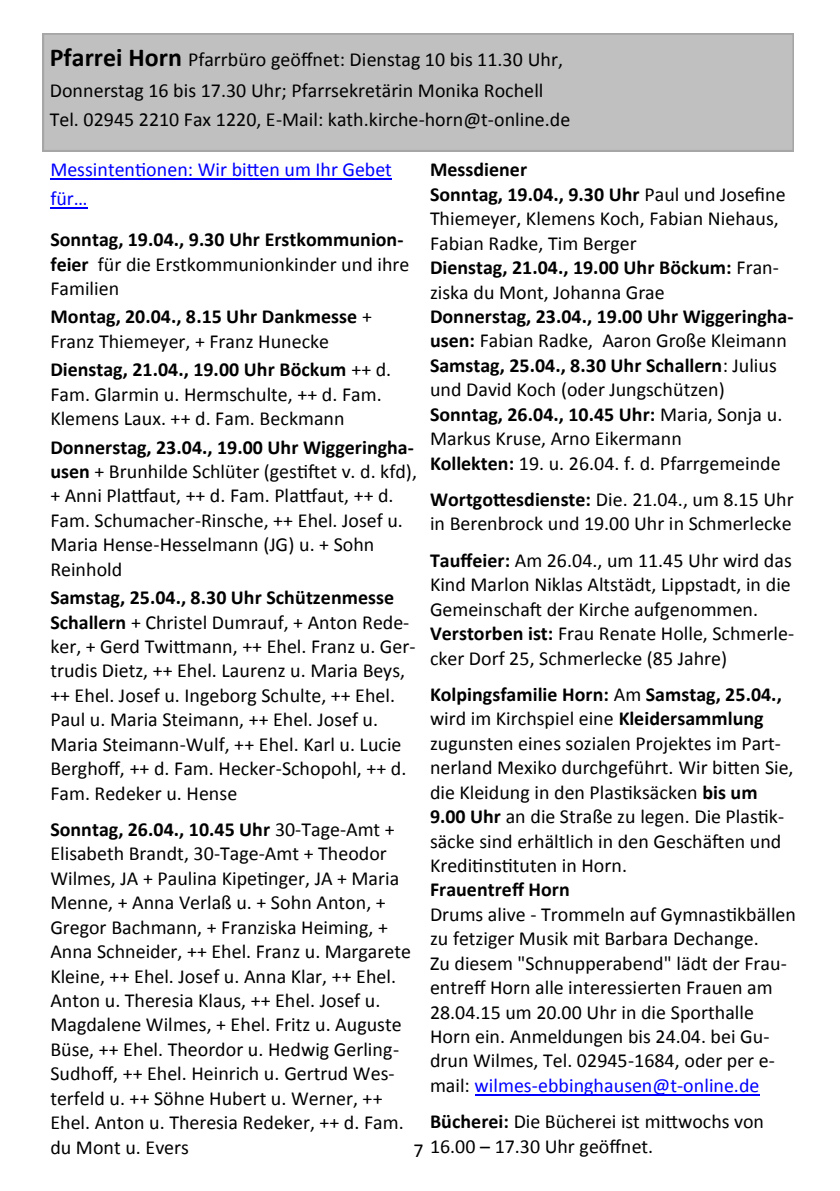
<style>
.page{position:relative;width:840px;height:1191px;background:#fff}
.page>*{position:absolute;margin:0;border:0;box-sizing:border-box;transform-origin:0 0}
.t1{font:20px/24.4px "Calibri";color:#000}
.t2{font:700 20px/24.6px "Calibri";color:#000}
.t3{font:20px/29px "Calibri";color:#00f}
.s1{font-weight:700;font-size:26px}
.s2{font-weight:700}
.s3{color:#00f}
.s4{font-weight:400}
</style>
<div class="page">
<div style="left:43px;top:33px;width:750px;height:118px;background:#c0c0c0"></div>
<hr style="left:474px;top:1094px;width:285px;height:1px;background:#00f">
<hr style="left:50px;top:178px;width:342px;height:1px;background:#00f">
<hr style="left:50px;top:207px;width:38px;height:1px;background:#00f">
<p class="t1" style="left:50px;top:43px;width:514px;line-height:31.8px"><span class="s1">Pfarrei Horn</span> Pfarrbüro geöffnet: Dienstag 10 bis 11.30 Uhr,<br>Donnerstag 16 bis 17.30 Uhr; Pfarrsekretärin Monika Rochell</p>
<p class="t1" style="left:50px;top:108px;width:521px">Tel. 02945 2210 Fax 1220, E-Mail: kath.kirche-horn@t-online.de</p>
<p class="t1" style="left:430px;top:158px;width:365px"><span class="s2">Messdiener<br>Sonntag, 19.04., 9.30 Uhr</span> Paul und Josefine Thiemeyer, Klemens Koch, Fabian Niehaus, Fabian Radke, Tim Berger<br><span class="s2">Dienstag, 21.04., 19.00 Uhr Böckum:</span> Fran&shy;ziska du Mont, Johanna Grae<br><span class="s2">Donnerstag, 23.04., 19.00 Uhr Wiggeringha&shy;usen:</span> Fabian Radke, Aaron Große Kleimann <span class="s2">Samstag, 25.04., 8.30 Uhr Schallern</span>: Julius und David Koch (oder Jungschützen)<br><span class="s2">Sonntag, 26.04., 10.45 Uhr:</span> Maria, Sonja u.<br>Markus Kruse, Arno Eikermann<br><span class="s2">Kollekten:</span> 19. u. 26.04. f. d. Pfarrgemeinde</p>
<p class="t1" style="left:430px;top:487px;width:365px"><span class="s2">Wortgottesdienste:</span> Die. 21.04., um 8.15 Uhr in Berenbrock und 19.00 Uhr in Schmerlecke</p>
<p class="t1" style="left:430px;top:548px;width:365px"><span class="s2">Tauffeier:</span> Am 26.04., um 11.45 Uhr wird das Kind Marlon Niklas Altstädt, Lippstadt, in die Gemeinschaft der Kirche aufgenommen.<br><span class="s2">Verstorben ist:</span> Frau Renate Holle, Schmerle&shy;cker Dorf 25, Schmerlecke (85 Jahre)</p>
<p class="t1" style="left:430px;top:682px;width:367px"><span class="s2">Kolpingsfamilie Horn:</span> Am <span class="s2">Samstag, 25.04., </span>wird im Kirchspiel eine <span class="s2">Kleidersammlung </span>zugunsten eines sozialen Projektes im Part&shy;nerland Mexiko durchgeführt. Wir bitten Sie, die Kleidung in den Plastiksäcken <span class="s2">bis um 9.00 Uhr</span> an die Straße zu legen. Die Plastik&shy;säcke sind erhältlich in den Geschäften und Kreditinstituten in Horn.<br><span class="s2">Frauentreff Horn<br></span>Drums alive - Trommeln auf Gymnastikbällen zu fetziger Musik mit Barbara Dechange.<br>Zu diesem "Schnupperabend" lädt der Frau&shy;entreff Horn alle interessierten Frauen am 28.04.15 um 20.00 Uhr in die Sporthalle Horn ein. Anmeldungen bis 24.04. bei Gu&shy;drun Wilmes, Tel. 02945-1684, oder per e&shy;mail: <span class="s3">wilmes-ebbinghausen@t-online.de</span></p>
<p class="t1" style="left:430px;top:1109px;width:335px"><span class="s2">Bücherei:</span> Die Bücherei ist mittwochs von<br>16.00 – 17.30 Uhr geöffnet.</p>
<p class="t3" style="left:50px;top:155px;width:343px">Messintentionen: Wir bitten um Ihr Gebet für…</p>
<p class="t2" style="left:50px;top:227px;width:360px">Sonntag, 19.04., 9.30 Uhr Erstkommunion&shy;feier <span class="s4">für die Erstkommunionkinder und ihre<br>Familien</span></p>
<p class="t2" style="left:50px;top:304px;width:323px">Montag, 20.04., 8.15 Uhr Dankmesse <span class="s4">+<br>Franz Thiemeyer, + Franz Hunecke</span></p>
<p class="t1" style="left:50px;top:357px;width:342px"><span class="s2">Dienstag, 21.04., 19.00 Uhr Böckum</span> ++ d.<br>Fam. Glarmin u. Hermschulte, ++ d. Fam.<br>Klemens Laux. ++ d. Fam. Beckmann</p>
<p class="t1" style="left:50px;top:435px;width:368px"><span class="s2">Donnerstag, 23.04., 19.00 Uhr Wiggeringha&shy;usen</span> + Brunhilde Schlüter (gestiftet v. d. kfd), + Anni Plattfaut, ++ d. Fam. Plattfaut, ++ d.<br>Fam. Schumacher-Rinsche, ++ Ehel. Josef u.<br>Maria Hense-Hesselmann (JG) u. + Sohn Reinhold</p>
<p class="t1" style="left:50px;top:585px;width:366px"><span class="s2">Samstag, 25.04., 8.30 Uhr Schützenmesse Schallern</span> + Christel Dumrauf, + Anton Rede&shy;ker, + Gerd Twittmann, ++ Ehel. Franz u. Ger&shy;trudis Dietz, ++ Ehel. Laurenz u. Maria Beys, ++ Ehel. Josef u. Ingeborg Schulte, ++ Ehel.<br>Paul u. Maria Steimann, ++ Ehel. Josef u.<br>Maria Steimann-Wulf, ++ Ehel. Karl u. Lucie Berghoff, ++ d. Fam. Hecker-Schopohl, ++ d.<br>Fam. Redeker u. Hense</p>
<p class="t1" style="left:50px;top:817px;width:362px"><span class="s2">Sonntag, 26.04., 10.45 Uhr</span> 30-Tage-Amt + Elisabeth Brandt, 30-Tage-Amt + Theodor Wilmes, JA + Paulina Kipetinger, JA + Maria Menne, + Anna Verlaß u. + Sohn Anton, + Gregor Bachmann, + Franziska Heiming, + Anna Schneider, ++ Ehel. Franz u. Margarete Kleine, ++ Ehel. Josef u. Anna Klar, ++ Ehel.<br>Anton u. Theresia Klaus, ++ Ehel. Josef u.<br>Magdalene Wilmes, + Ehel. Fritz u. Auguste Büse, ++ Ehel. Theordor u. Hedwig Gerling-Sudhoff, ++ Ehel. Heinrich u. Gertrud Wes&shy;terfeld u. ++ Söhne Hubert u. Werner, ++ Ehel. Anton u. Theresia Redeker, ++ d. Fam. du Mont u. Evers</p>
<p class="t1" style="left:413px;top:1138px;width:12px">7</p>
</div>
